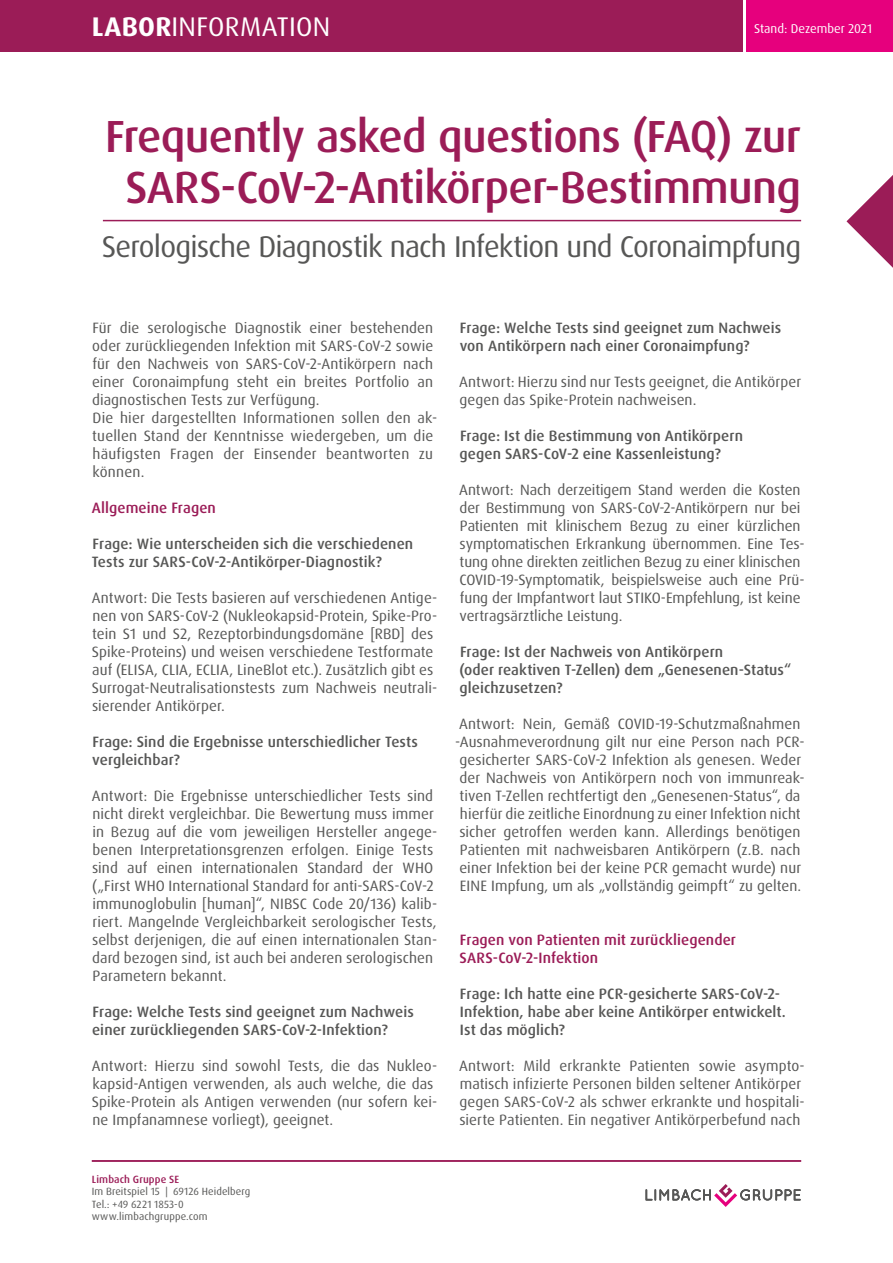
<style>
.page{position:relative;width:893px;height:1263px;background:#fff}
.page>*{position:absolute;margin:0;border:0;box-sizing:border-box;transform-origin:0 0}
.t1{font:500 45px/51px "Dax Pro";letter-spacing:-.02em;color:#9b1c57;text-align:center}
.t2{font:30px "Dax Pro";letter-spacing:-.025em;color:#575756}
.t3{font:27px "Dax Pro";letter-spacing:.01em;color:#fff}
.t4{font:15px/18px "Dax Pro";letter-spacing:.005em;color:#575756}
.t5{font:500 15px/18px "Dax Pro";letter-spacing:.005em;color:#575756}
.t6{font:500 15px/18px "Dax Pro";letter-spacing:.005em;color:#9b1c57}
.t7{font:12.75px "Dax Pro";color:#fff}
.t8{font:10.5px/12.6px "Dax Pro";letter-spacing:.01em;color:#575756}
.t9{font:500 10.5px "Dax Pro";letter-spacing:.01em;color:#9b1c57}
.s1{font-weight:700}
</style>
<div class="page">
<svg style="left:646px;top:1184px;width:154px;height:23px"></svg>
<div style="left:0;top:0;width:742px;height:51px;background:#9b1c57"></div>
<div style="left:746px;top:0;width:147px;height:51px;background:#e6007d"></div>
<svg style="left:846px;top:175px;width:47px;height:93px"></svg>
<hr style="left:103px;top:220px;width:698px;height:1px;background:#9b1c57">
<hr style="left:92px;top:1160px;width:709px;height:2px;background:#9b1c57">
<h3 class="t3" style="left:92px;top:9px;width:240px"><span class="s1">LABOR</span>INFORMATION</h3>
<p class="t7" style="left:754px;top:21px;width:120px">Stand: Dezember 2021</p>
<h1 class="t1" style="left:105px;top:111px;width:697px">Frequently asked questions (FAQ) zur<br>SARS-CoV-2-Antikörper-Bestimmung</h1>
<h2 class="t2" style="left:102px;top:228px;width:701px">Serologische Diagnostik nach Infektion und Coronaimpfung</h2>
<p class="t4" style="left:92px;top:319px;width:347px">Für die serologische Diagnostik einer bestehenden oder zurückliegenden Infektion mit SARS-CoV-2 sowie für den Nachweis von SARS-CoV-2-Antikörpern nach einer Coronaimpfung steht ein breites Portfolio an diagnostischen Tests zur Verfügung.<br>Die hier dargestellten Informationen sollen den ak&shy;tuellen Stand der Kenntnisse wiedergeben, um die häufigsten Fragen der Einsender beantworten zu können.</p>
<p class="t6" style="left:92px;top:499px;width:126px">Allgemeine Fragen</p>
<p class="t5" style="left:92px;top:535px;width:323px">Frage: Wie unterscheiden sich die verschiedenen<br>Tests zur SARS-CoV-2-Antikörper-Diagnostik?</p>
<p class="t4" style="left:92px;top:589px;width:347px">Antwort: Die Tests basieren auf verschiedenen Antige&shy;nen von SARS-CoV-2 (Nukleokapsid-Protein, Spike-Pro&shy;tein S1 und S2, Rezeptorbindungsdomäne [RBD] des Spike-Proteins) und weisen verschiedene Testformate auf (ELISA, CLIA, ECLIA, LineBlot etc.). Zusätzlich gibt es Surrogat-Neutralisationstests zum Nachweis neutrali&shy;sierender Antikörper.</p>
<p class="t5" style="left:92px;top:733px;width:327px">Frage: Sind die Ergebnisse unterschiedlicher Tests vergleichbar?</p>
<p class="t4" style="left:92px;top:787px;width:347px">Antwort: Die Ergebnisse unterschiedlicher Tests sind nicht direkt vergleichbar. Die Bewertung muss immer in Bezug auf die vom jeweiligen Hersteller angege&shy;benen Interpretationsgrenzen erfolgen. Einige Tests sind auf einen internationalen Standard der WHO („First WHO International Standard for anti-SARS-CoV-2 immunoglobulin [human]“, NIBSC Code 20/136) kalib&shy;riert. Mangelnde Vergleichbarkeit serologischer Tests, selbst derjenigen, die auf einen internationalen Stan&shy;dard bezogen sind, ist auch bei anderen serologischen Parametern bekannt.</p>
<p class="t5" style="left:92px;top:1003px;width:323px">Frage: Welche Tests sind geeignet zum Nachweis einer zurückliegenden SARS-CoV-2-Infektion?</p>
<p class="t4" style="left:92px;top:1057px;width:347px">Antwort: Hierzu sind sowohl Tests, die das Nukleo&shy;kapsid-Antigen verwenden, als auch welche, die das Spike-Protein als Antigen verwenden (nur sofern kei&shy;ne Impfanamnese vorliegt), geeignet.</p>
<p class="t9" style="left:92px;top:1172px;width:89px">Limbach Gruppe SE</p>
<p class="t8" style="left:92px;top:1185px;width:160px">Im Breitspiel 15 | 69126 Heidelberg<br>Tel.: +49 6221 1853-0 www.limbachgruppe.com</p>
<p class="t5" style="left:460px;top:319px;width:323px">Frage: Welche Tests sind geeignet zum Nachweis von Antikörpern nach einer Coronaimpfung?</p>
<p class="t4" style="left:459px;top:373px;width:344px">Antwort: Hierzu sind nur Tests geeignet, die Antikörper gegen das Spike-Protein nachweisen.</p>
<p class="t5" style="left:460px;top:427px;width:285px">Frage: Ist die Bestimmung von Antikörpern gegen SARS-CoV-2 eine Kassenleistung?</p>
<p class="t4" style="left:459px;top:481px;width:347px">Antwort: Nach derzeitigem Stand werden die Kosten der Bestimmung von SARS-CoV-2-Antikörpern nur bei Patienten mit klinischem Bezug zu einer kürzlichen symptomatischen Erkrankung übernommen. Eine Tes&shy;tung ohne direkten zeitlichen Bezug zu einer klinischen COVID-19-Symptomatik, beispielsweise auch eine Prü&shy;fung der Impfantwort laut STIKO-Empfehlung, ist keine vertragsärztliche Leistung.</p>
<p class="t5" style="left:459px;top:643px;width:333px">Frage: Ist der Nachweis von Antikörpern<br>(oder reaktiven T-Zellen) dem „Genesenen-Status“ gleichzusetzen?</p>
<p class="t4" style="left:455px;top:715px;width:351px;text-align:center">Antwort: Nein, Gemäß COVID-19-Schutzmaßnahmen -Ausnahmeverordnung gilt nur eine Person nach PCR&shy;gesicherter SARS-CoV-2 Infektion als genesen. Weder der Nachweis von Antikörpern noch von immunreak&shy;tiven T-Zellen rechtfertigt den „Genesenen-Status“, da hierfür die zeitliche Einordnung zu einer Infektion nicht sicher getroffen werden kann. Allerdings benötigen Patienten mit nachweisbaren Antikörpern (z.B. nach einer Infektion bei der keine PCR gemacht wurde) nur EINE Impfung, um als „vollständig geimpft“ zu gelten.</p>
<p class="t6" style="left:460px;top:931px;width:278px">Fragen von Patienten mit zurückliegender<br>SARS-CoV-2-Infektion</p>
<p class="t5" style="left:460px;top:985px;width:327px">Frage: Ich hatte eine PCR-gesicherte SARS-CoV-2-<br>Infektion, habe aber keine Antikörper entwickelt.<br>Ist das möglich?</p>
<p class="t4" style="left:459px;top:1057px;width:347px">Antwort: Mild erkrankte Patienten sowie asympto&shy;matisch infizierte Personen bilden seltener Antikörper gegen SARS-CoV-2 als schwer erkrankte und hospitali&shy;sierte Patienten. Ein negativer Antikörperbefund nach</p>
</div>
